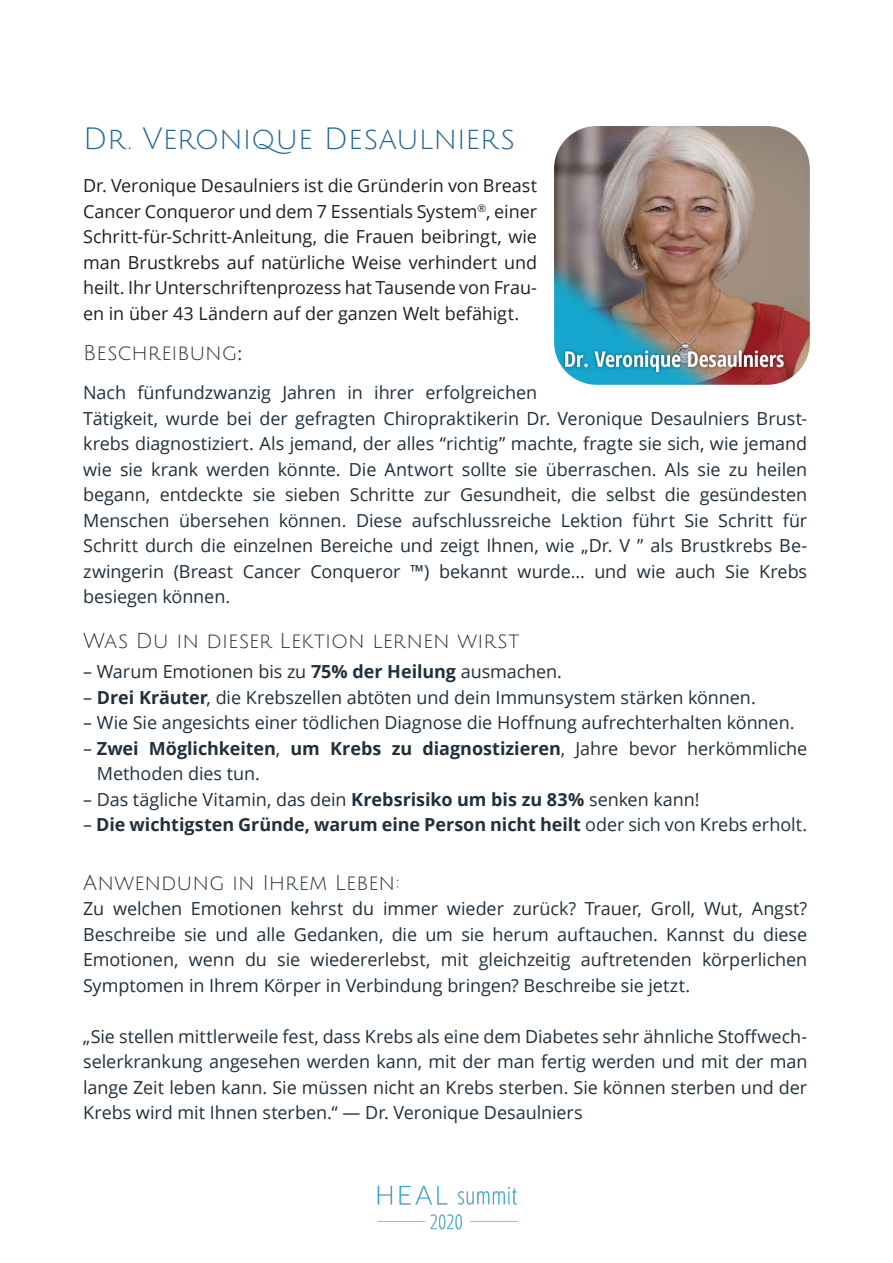
<style>
.page{position:relative;width:893px;height:1263px;background:#fff}
.page>*{position:absolute;margin:0;border:0;box-sizing:border-box;transform-origin:0 0}
.Seitenzahl{font:30px "Julius Sans One";letter-spacing:-.005em;color:#226695}
.Seitenzahl-2{font:21px "Julius Sans One";letter-spacing:-.005em;color:#20303c}
.Seitenzahl-3{font:18px/25.5px "Open Sans";letter-spacing:-.005em;color:#20303c}
.Seitenzahl-4{font:18px/25.5px "Open Sans";letter-spacing:-.005em;color:#231f20;text-align:justify}
.Seitenzahl-5{font:700 18px "Open Sans";letter-spacing:-.005em;color:#20303c}
.s1{font-family:"Open Sans";font-size:18px}
.s2{font-weight:700}
.s3{font-weight:400}
</style>
<div class="page">
<img style="left:377px;top:1185px;width:140px;height:45px">
<img style="left:554px;top:126px;width:256px;height:259px">
<p class="Seitenzahl" style="left:83px;top:123px;width:433px">Dr. Veronique Desaulniers</p>
<p class="Seitenzahl-4" style="left:83px;top:172px;width:455px">Dr. Veronique Desaulniers ist die Gründerin von Breast Cancer Conqueror und dem 7 Essentials System<sup>®</sup>, einer Schritt-für-Schritt-Anleitung, die Frauen beibringt, wie man Brustkrebs auf natürliche Weise verhindert und heilt. Ihr Unterschriftenprozess hat Tausende von Frau&shy;en in über 43 Ländern auf der ganzen Welt befähigt.</p>
<p class="Seitenzahl-2" style="left:83px;top:342px;width:161px">Beschreibung<span class="s1">:</span></p>
<p class="Seitenzahl-3" style="left:83px;top:379px;width:726px">Nach fünfundzwanzig Jahren in ihrer erfolgreichen<br>Tätigkeit, wurde bei der gefragten Chiropraktikerin Dr. Veronique Desaulniers Brust&shy;krebs diagnostiziert. Als jemand, der alles “richtig” machte, fragte sie sich, wie jemand wie sie krank werden könnte. Die Antwort sollte sie überraschen. Als sie zu heilen begann, entdeckte sie sieben Schritte zur Gesundheit, die selbst die gesündesten Menschen übersehen können. Diese aufschlussreiche Lektion führt Sie Schritt für Schritt durch die einzelnen Bereiche und zeigt Ihnen, wie „Dr. V ” als Brustkrebs Be&shy;zwingerin (Breast Cancer Conqueror ™) bekannt wurde… und wie auch Sie Krebs besiegen können.</p>
<p class="Seitenzahl-2" style="left:83px;top:630px;width:438px">Was Du in dieser Lektion lernen wirst</p>
<p class="Seitenzahl-3" style="left:83px;top:658px;width:480px">– Warum Emotionen bis zu <span class="s2">75% der Heilung</span> ausmachen.</p>
<p class="Seitenzahl-3" style="left:83px;top:684px;width:674px">– <span class="s2">Drei Kräuter</span>, die Krebszellen abtöten und dein Immunsystem stärken können.</p>
<p class="Seitenzahl-3" style="left:83px;top:709px;width:713px">– Wie Sie angesichts einer tödlichen Diagnose die Hoffnung aufrechterhalten können.</p>
<p class="Seitenzahl-3" style="left:97px;top:735px;width:712px;text-indent:-14px">– <span class="s2">Zwei Möglichkeiten</span>, <span class="s2">um Krebs zu diagnostizieren</span>, Jahre bevor herkömmliche<br>Methoden dies tun.</p>
<p class="Seitenzahl-3" style="left:83px;top:786px;width:618px">– Das tägliche Vitamin, das dein <span class="s2">Krebsrisiko um bis zu 83%</span> senken kann!</p>
<p class="Seitenzahl-5" style="left:83px;top:812px;width:726px"><span class="s3">–</span> Die wichtigsten Gründe, warum eine Person nicht heilt <span class="s3">oder sich von Krebs erholt.</span></p>
<p class="Seitenzahl-2" style="left:83px;top:872px;width:318px">Anwendung in Ihrem Leben:</p>
<p class="Seitenzahl-3" style="left:83px;top:895px;width:726px;text-align:justify">Zu welchen Emotionen kehrst du immer wieder zurück? Trauer, Groll, Wut, Angst?<br>Beschreibe sie und alle Gedanken, die um sie herum auftauchen. Kannst du diese Emotionen, wenn du sie wiedererlebst, mit gleichzeitig auftretenden körperlichen Symptomen in Ihrem Körper in Verbindung bringen? Beschreibe sie jetzt.</p>
<p class="Seitenzahl-3" style="left:83px;top:1023px;width:726px;text-align:justify">„Sie stellen mittlerweile fest, dass Krebs als eine dem Diabetes sehr ähnliche Stoffwech&shy;selerkrankung angesehen werden kann, mit der man fertig werden und mit der man lange Zeit leben kann. Sie müssen nicht an Krebs sterben. Sie können sterben und der Krebs wird mit Ihnen sterben.“ — Dr. Veronique Desaulniers</p>
</div>
